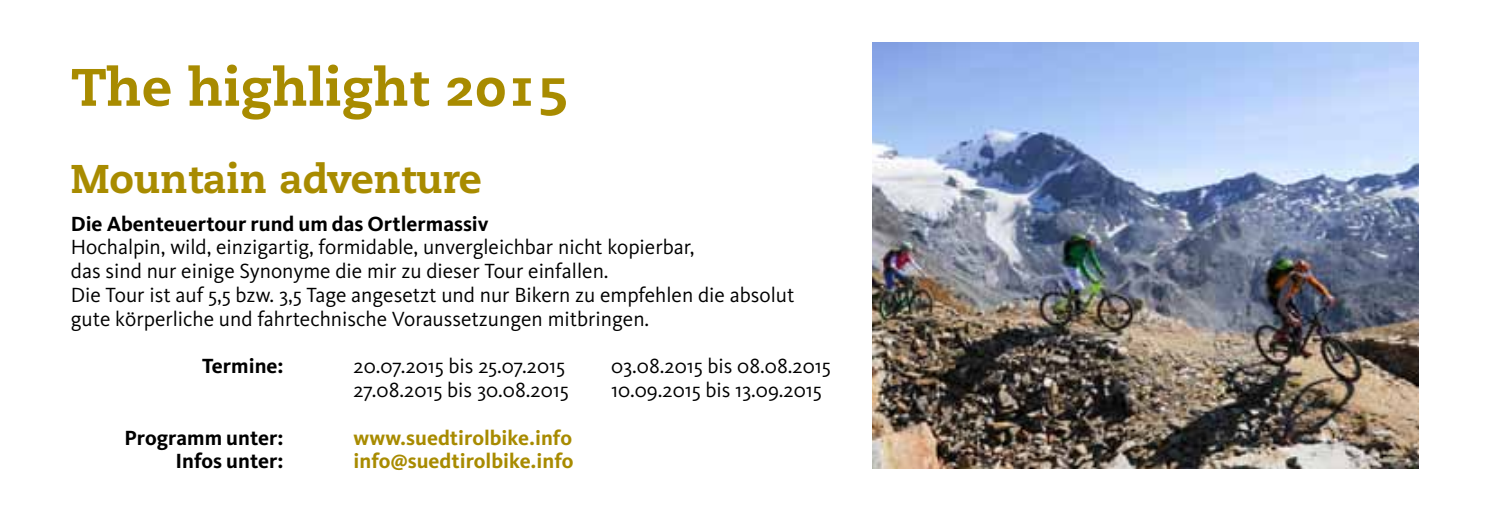
<style>
.page{position:relative;width:1489px;height:511px;background:#fff}
.page>*{position:absolute;margin:0;border:0;box-sizing:border-box;transform-origin:0 0}
.t1{font:52.5px "Caecilia Heavy Os F";color:#a88b00}
.t2{font:40px "Caecilia Heavy Os F";color:#a88b00}
.t3{font:21.25px/23.8px "Kievit OT";color:#000}
.t4{font:700 21.25px "Kievit OT";color:#000}
.t5{font:700 21.25px "Kievit OT";color:#a88b00}
</style>
<div class="page">
<img style="left:872px;top:43px;width:545px;height:425px">
<h1 class="t1" style="left:71px;top:55px;width:499px">The highlight 2015</h1>
<h2 class="t2" style="left:71px;top:153px;width:412px">Mountain adventure</h2>
<p class="t4" style="left:71px;top:210px;width:419px">Die Abenteuertour rund um das Ortlermassiv</p>
<p class="t3" style="left:71px;top:235px;width:725px">Hochalpin, wild, einzigartig, formidable, unvergleichbar nicht kopierbar,<br>das sind nur einige Synonyme die mir zu dieser Tour einfallen.<br>Die Tour ist auf 5,5 bzw. 3,5 Tage angesetzt und nur Bikern zu empfehlen die absolut gute körperliche und fahrtechnische Voraussetzungen mitbringen.</p>
<p class="t4" style="left:202px;top:353px;width:83px">Termine:</p>
<p class="t3" style="left:353px;top:354px;width:213px">20.07.2015 bis 25.07.2015</p>
<p class="t3" style="left:611px;top:354px;width:221px">03.08.2015 bis 08.08.2015</p>
<p class="t3" style="left:353px;top:377px;width:217px">27.08.2015 bis 30.08.2015</p>
<p class="t3" style="left:611px;top:377px;width:212px">10.09.2015 bis 13.09.2015</p>
<p class="t4" style="left:125px;top:424px;width:160px">Programm unter:</p>
<p class="t5" style="left:353px;top:424px;width:220px">www.suedtirolbike.info</p>
<p class="t4" style="left:175px;top:448px;width:110px">Infos unter:</p>
<p class="t5" style="left:353px;top:448px;width:221px">info@suedtirolbike.info</p>
</div>
